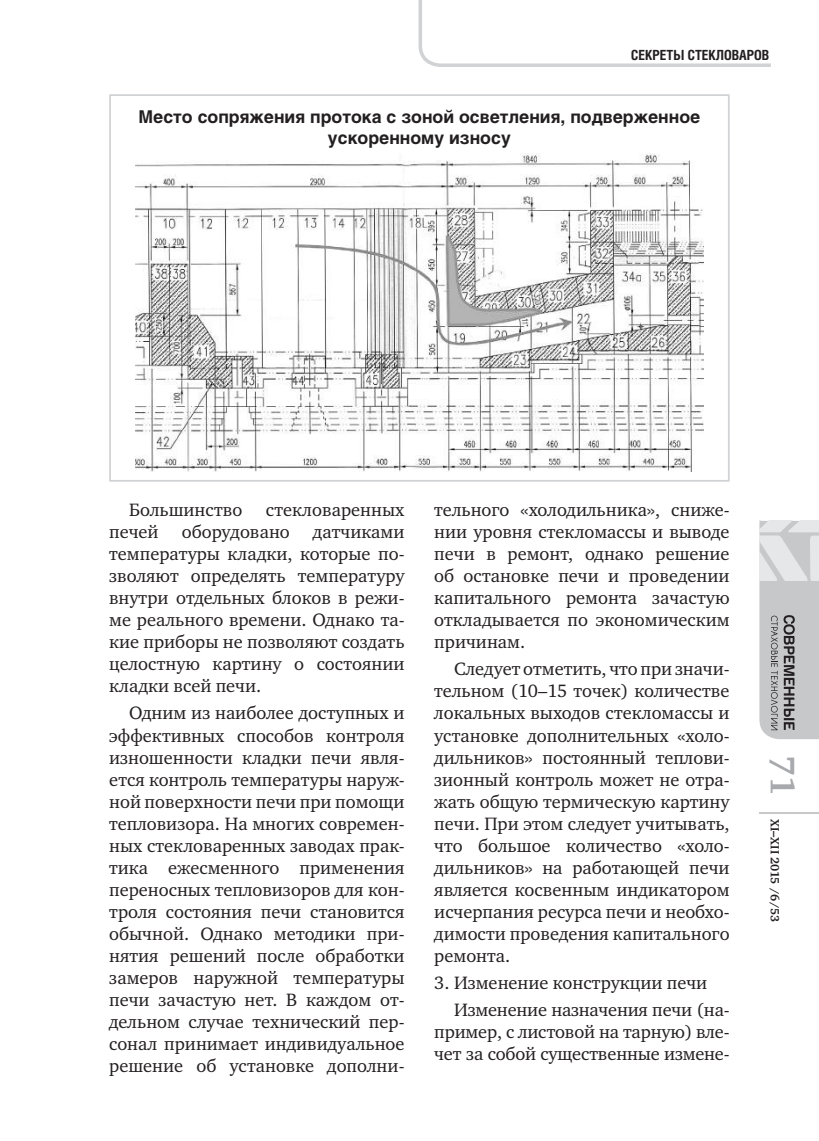
<style>
.page{position:relative;width:819px;height:1141px;background:#fff}
.page>*{position:absolute;margin:0;border:0;box-sizing:border-box;transform-origin:0 0}
.t1{font:700 35px "Charter ITC";color:#a8a9ad}
.t2{font:18.38px/22.1px "Charter ITC";color:#231f20;text-align:justify}
.t3{font:700 17.5px/21px "Helios";color:#231f20;text-align:center}
.t4{font:700 14px "Helios Cond";color:#231f20}
.t5{font:700 12.25px "Charter ITC";letter-spacing:-.005em;color:#231f20}
</style>
<div class="page">
<hr style="left:759px;top:812px;width:60px;height:2px;background:#c7c8ca">
<svg style="left:759px;top:521px;width:60px;height:218px;background:#c3c3c5"></svg>
<svg style="left:418px;top:0;width:353px;height:67px"></svg>
<img style="left:135px;top:154px;width:568px;height:317px">
<div style="left:109px;top:94px;width:620px;height:388px;border:2px solid #d1d2d4"></div>
<p class="t4" style="left:631px;top:47px;width:139px">СЕКРЕТЫ СТЕКЛОВАРОВ</p>
<p class="t3" style="left:138px;top:106px;width:563px">Место сопряжения протока с зоной осветления, подверженное ускоренному износу</p>
<p class="t2" style="left:129px;top:499px;width:115px">Большинство</p>
<p class="t2" style="left:266px;top:499px;width:140px">стекловаренных</p>
<p class="t2" style="left:109px;top:521px;width:51px">печей</p>
<p class="t2" style="left:182px;top:521px;width:110px">оборудовано</p>
<p class="t2" style="left:109px;top:521px;width:297px;text-indent:204px">датчиками температуры кладки, которые по&shy;зволяют определять температуру внутри отдельных блоков в режи&shy;ме реального времени. Однако та&shy;кие приборы не позволяют создать целостную картину о состоянии кладки всей печи.</p>
<p class="t2" style="left:109px;top:702px;width:297px;text-indent:20px">Одним из наиболее доступных и эффективных способов контроля изношенности кладки печи явля&shy;ется контроль температуры наруж&shy;ной поверхности печи при помощи тепловизора. На многих современ&shy;ных стекловаренных заводах прак&shy;тика ежесменного применения переносных тепловизоров для кон&shy;троля состояния печи становится обычной. Однако методики при&shy;нятия решений после обработки замеров наружной температуры печи зачастую нет. В каждом от&shy;дельном случае технический пер&shy;сонал принимает индивидуальное решение об установке дополни-</p>
<p class="t2" style="left:434px;top:499px;width:297px">тельного «холодильника», сниже&shy;нии уровня стекломассы и выводе печи в ремонт, однако решение об остановке печи и проведении капитального ремонта зачастую откладывается по экономическим причинам.</p>
<p class="t2" style="left:434px;top:658px;width:297px;text-indent:20px">Следует отметить, что при значи&shy;тельном (10–15 точек) количестве локальных выходов стекломассы и установке дополнительных «холо&shy;дильников» постоянный теплови&shy;зионный контроль может не отра&shy;жать общую термическую картину печи. При этом следует учитывать, что большое количество «холо&shy;дильников» на работающей печи является косвенным индикатором исчерпания ресурса печи и необхо&shy;димости проведения капитального ремонта.</p>
<p class="t2" style="left:454px;top:969px;width:277px;line-height:26.9px;text-indent:-20px">3. Изменение конструкции печи<br>Изменение назначения печи (на-</p>
<p class="t2" style="left:434px;top:1021px;width:297px">пример, с листовой на тарную) вле&shy;чет за собой существенные измене-</p>
<h1 class="t1" style="left:804px;top:755px;width:42px;rotate:90deg">71</h1>
<p class="t5" style="left:782px;top:819px;width:105px;rotate:90deg">XI–XII 2015 /6/53</p>
</div>
